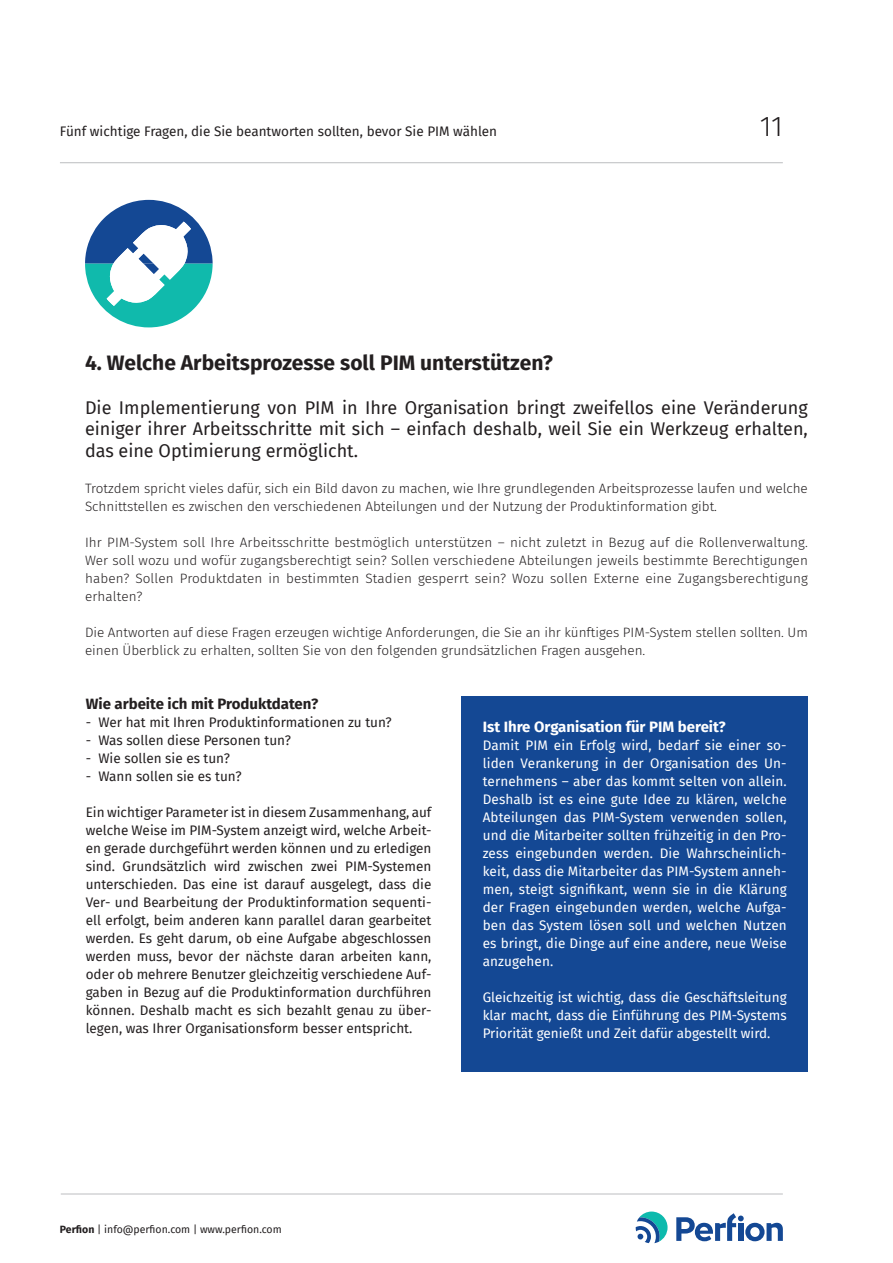
<style>
.page{position:relative;width:893px;height:1263px;background:#fff}
.page>*{position:absolute;margin:0;border:0;box-sizing:border-box;transform-origin:0 0}
.t1{font:300 28.5px "Fira Sans";color:#231f20}
.overskrift{font:700 21px "Fira Sans";color:#231f20}
.manchet{font:18px/21.6px "Fira Sans";color:#231f20;text-align:justify}
.t2{font:700 15px "Fira Sans";color:#fff}
.t3{font:700 15px "Fira Sans";color:#231f20}
.t4{font:13.5px/18px "Fira Sans";color:#231f20;text-align:justify}
.brødtekst{font:300 13.5px/18px "Fira Sans";color:#231f20}
.brødtekst-2{font:13.5px/18px "Fira Sans";color:#fff;text-align:justify}
.t5{font:10.5px "Fira Sans";color:#231f20}
.s1{font-weight:700}
</style>
<div class="page">
<hr style="left:60px;top:162px;width:723px;height:1px;background:#bcbdc0">
<hr style="left:61px;top:1193px;width:722px;height:1px;background:#bcbdc0">
<svg style="left:636px;top:1211px;width:32px;height:32px"></svg>
<svg style="left:676px;top:1213px;width:107px;height:28px"></svg>
<div style="left:461px;top:697px;width:347px;height:374px;background:#144894"></div>
<svg style="left:85px;top:200px;width:128px;height:127px"></svg>
<p class="t4" style="left:60px;top:122px;width:439px">Fünf wichtige Fragen, die Sie beantworten sollten, bevor Sie PIM wählen</p>
<h1 class="t1" style="left:760px;top:106px;width:25px">11</h1>
<p class="overskrift" style="left:85px;top:345px;width:469px">4. Welche Arbeitsprozesse soll PIM unterstützen?</p>
<p class="manchet" style="left:85px;top:396px;width:724px">Die Implementierung von PIM in Ihre Organisation bringt zweifellos eine Veränderung einiger ihrer Arbeitsschritte mit sich – einfach deshalb, weil Sie ein Werkzeug erhalten, das eine Optimierung ermöglicht.</p>
<p class="brødtekst" style="left:85px;top:479px;width:724px">Trotzdem spricht vieles dafür, sich ein Bild davon zu machen, wie Ihre grundlegenden Arbeitsprozesse laufen und welche<br>Schnittstellen es zwischen den verschiedenen Abteilungen und der Nutzung der Produktinformation gibt.</p>
<p class="brødtekst" style="left:85px;top:533px;width:724px;text-align:justify">Ihr PIM-System soll Ihre Arbeitsschritte bestmöglich unterstützen – nicht zuletzt in Bezug auf die Rollenverwaltung.<br>Wer soll wozu und wofür zugangsberechtigt sein? Sollen verschiedene Abteilungen jeweils bestimmte Berechtigungen haben? Sollen Produktdaten in bestimmten Stadien gesperrt sein? Wozu sollen Externe eine Zugangsberechtigung erhalten?</p>
<p class="brødtekst" style="left:85px;top:623px;width:724px">Die Antworten auf diese Fragen erzeugen wichtige Anforderungen, die Sie an ihr künftiges PIM-System stellen sollten. Um einen Überblick zu erhalten, sollten Sie von den folgenden grundsätzlichen Fragen ausgehen.</p>
<p class="t3" style="left:86px;top:691px;width:234px">Wie arbeite ich mit Produktdaten?</p>
<p class="t4" style="left:86px;top:713px;width:308px">- Wer hat mit Ihren Produktinformationen zu tun?</p>
<p class="t4" style="left:86px;top:731px;width:207px">- Was sollen diese Personen tun?</p>
<p class="t4" style="left:86px;top:749px;width:146px">- Wie sollen sie es tun?</p>
<p class="t4" style="left:86px;top:767px;width:157px">- Wann sollen sie es tun?</p>
<p class="t4" style="left:86px;top:803px;width:347px">Ein wichtiger Parameter ist in diesem Zusammenhang, auf welche Weise im PIM-System anzeigt wird, welche Arbeit&shy;en gerade durchgeführt werden können und zu erledigen sind. Grundsätzlich wird zwischen zwei PIM-Systemen unterschieden. Das eine ist darauf ausgelegt, dass die Ver- und Bearbeitung der Produktinformation sequenti&shy;ell erfolgt, beim anderen kann parallel daran gearbeitet werden. Es geht darum, ob eine Aufgabe abgeschlossen werden muss, bevor der nächste daran arbeiten kann, oder ob mehrere Benutzer gleichzeitig verschiedene Auf&shy;gaben in Bezug auf die Produktinformation durchführen können. Deshalb macht es sich bezahlt genau zu über&shy;legen, was Ihrer Organisationsform besser entspricht.</p>
<p class="t2" style="left:483px;top:714px;width:245px">Ist Ihre Organisation für PIM bereit?</p>
<p class="brødtekst-2" style="left:483px;top:736px;width:306px">Damit PIM ein Erfolg wird, bedarf sie einer so&shy;liden Verankerung in der Organisation des Un&shy;ternehmens – aber das kommt selten von allein.<br>Deshalb ist es eine gute Idee zu klären, welche Abteilungen das PIM-System verwenden sollen, und die Mitarbeiter sollten frühzeitig in den Pro&shy;zess eingebunden werden. Die Wahrscheinlich&shy;keit, dass die Mitarbeiter das PIM-System anneh&shy;men, steigt signifikant, wenn sie in die Klärung der Fragen eingebunden werden, welche Aufga&shy;ben das System lösen soll und welchen Nutzen es bringt, die Dinge auf eine andere, neue Weise anzugehen.</p>
<p class="brødtekst-2" style="left:483px;top:988px;width:306px">Gleichzeitig ist wichtig, dass die Geschäftsleitung klar macht, dass die Einführung des PIM-Systems Priorität genießt und Zeit dafür abgestellt wird.</p>
<p class="t5" style="left:60px;top:1221px;width:223px"><span class="s1">Perfion</span> | info@perfion.com | www.perfion.com</p>
</div>
